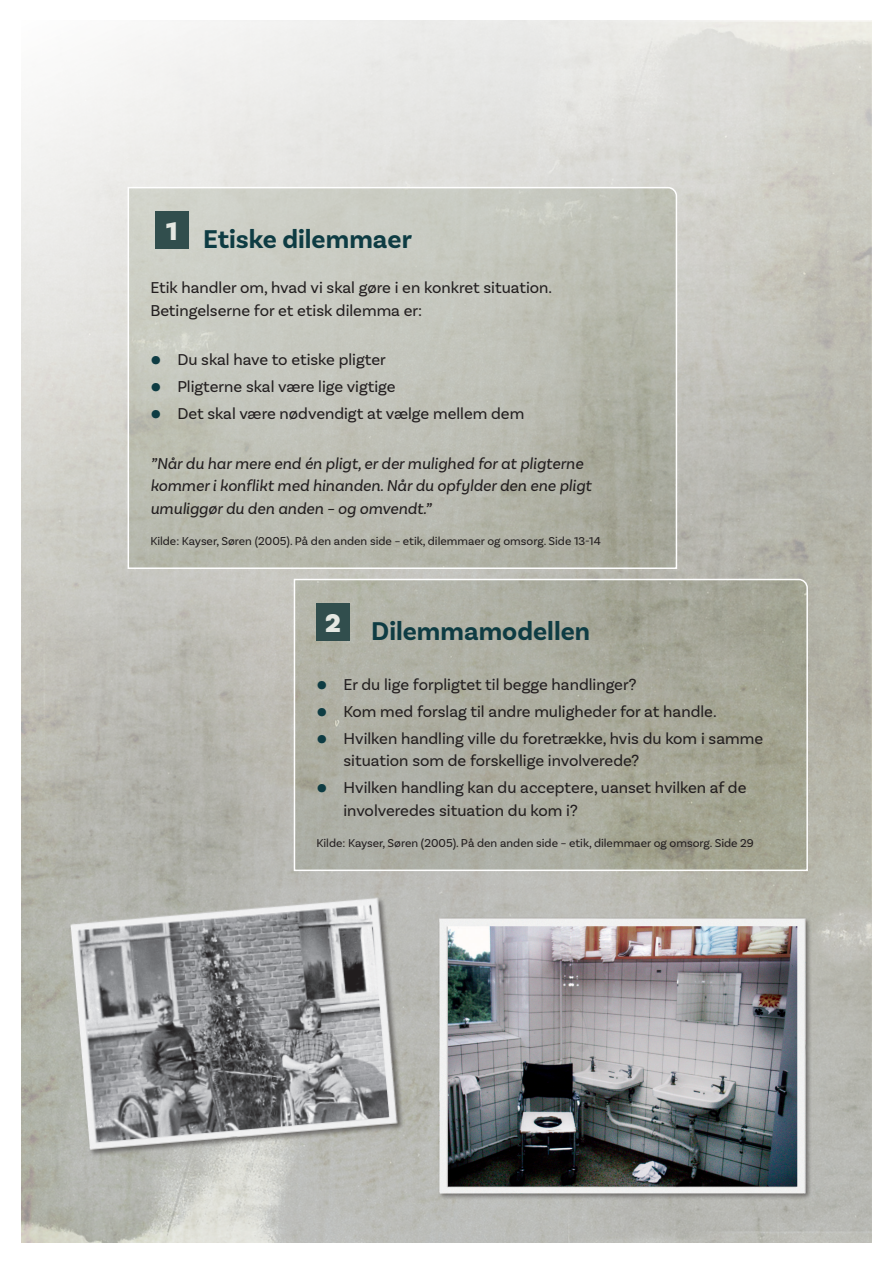
<style>
.page{position:relative;width:893px;height:1263px;background:#fff}
.page>*{position:absolute;margin:0;border:0;box-sizing:border-box;transform-origin:0 0}
.t1{font:700 27px "Basic Sans";color:#0e3c43}
.t2{font:900 27px "Basic Sans";color:#e5e8e2}
.t3{font:16.5px/22.5px "Basic Sans";color:#231f20}
.t4{font:italic 16.5px/22.5px "Basic Sans";color:#231f20}
.t5{font:12px "Basic Sans";color:#231f20}
.s1{font-weight:900;font-size:27px;color:#0e3c43}
</style>
<div class="page">
<svg style="left:293px;top:578px;width:516px;height:294px;background:#abac9f"></svg>
<svg style="left:127px;top:186px;width:551px;height:384px;background:#bfc0b6"></svg>
<div style="left:155px;top:211px;width:33px;height:37px;background:#314e4d"></div>
<div style="left:316px;top:603px;width:34px;height:37px;background:#314e4d"></div>
<div style="left:437px;top:917px;width:375px;height:283px;background:#231f20;opacity:.5"></div>
<img style="left:435px;top:914px;width:373px;height:280px">
<div style="left:69px;top:896px;width:336px;height:261px;background:#231f20;opacity:.5"></div>
<img style="left:68px;top:895px;width:333px;height:257px">
<p class="t2" style="left:166px;top:214px;width:13px">1</p>
<h3 class="t1" style="left:203px;top:223px;width:210px">Etiske dilemmaer</h3>
<p class="t3" style="left:150px;top:276px;width:403px">Etik handler om, hvad vi skal gøre i en konkret situation.<br>Betingelserne for et etisk dilemma er:</p>
<p class="t3" style="left:150px;top:348px;width:237px"><span class="s1">•</span> Du skal have to etiske pligter</p>
<p class="t3" style="left:150px;top:375px;width:247px"><span class="s1">•</span> Pligterne skal være lige vigtige</p>
<p class="t3" style="left:150px;top:402px;width:376px"><span class="s1">•</span> Det skal være nødvendigt at vælge mellem dem</p>
<p class="t4" style="left:150px;top:452px;width:443px">”Når du har mere end én pligt, er der mulighed for at pligterne kommer i konfikt med hinanden. Når du opfylder den ene pligt umuliggør du den anden – og omvendt.”</p>
<p class="t5" style="left:150px;top:534px;width:452px">Kilde: Kayser, Søren (2005). På den anden side – etik, dilemmaer og omsorg. Side 13-14</p>
<p class="t2" style="left:325px;top:606px;width:17px">2</p>
<h3 class="t1" style="left:371px;top:615px;width:220px">Dilemmamodellen</h3>
<p class="t3" style="left:316px;top:673px;width:321px"><span class="s1">•</span> Er du lige forpligtet til begge handlinger?</p>
<p class="t3" style="left:316px;top:700px;width:402px"><span class="s1">•</span> Kom med forslag til andre muligheder for at handle.</p>
<p class="t3" style="left:343px;top:727px;width:421px;text-indent:-27px"><span class="s1">•</span> Hvilken handling ville du foretrække, hvis du kom i samme situation som de forskellige involverede?</p>
<p class="t3" style="left:343px;top:776px;width:404px;text-indent:-27px"><span class="s1">•</span> Hvilken handling kan du acceptere, uanset hvilken af de involveredes situation du kom i?</p>
<p class="t5" style="left:316px;top:836px;width:439px">Kilde: Kayser, Søren (2005). På den anden side – etik, dilemmaer og omsorg. Side 29</p>
</div>
